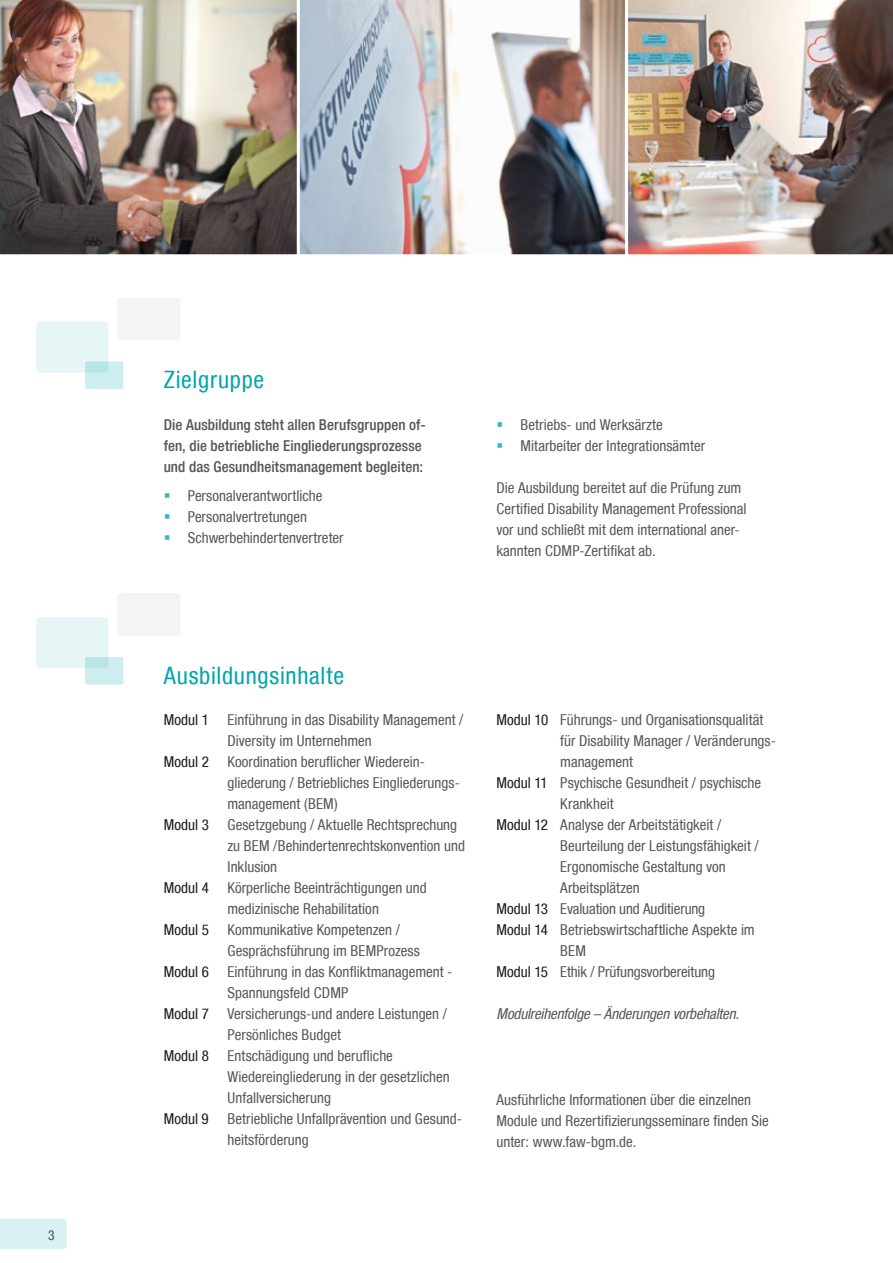
<style>
.page{position:relative;width:893px;height:1263px;background:#fff}
.page>*{position:absolute;margin:0;border:0;box-sizing:border-box;transform-origin:0 0}
.t1{font:condensed 24px "Helvetica Neue";letter-spacing:.03em;color:#00a5aa}
.t2{font:condensed 15px/21px "Helvetica Neue";color:#565656}
.t3{font:500 condensed 15px/21px "Helvetica Neue";letter-spacing:.005em;color:#565656}
.t4{font:italic condensed 15px "Helvetica Neue";letter-spacing:-.01em;color:#565656}
.t5{font:condensed 13.5px "Bfz";color:#494948}
.s1{color:#1a1a18}
</style>
<div class="page">
<div style="left:0;top:1219px;width:67px;height:30px;background:#d9f1f2"></div>
<div style="left:36px;top:322px;width:72px;height:51px;background:#e6f6f6;border-radius:4px"></div>
<div style="left:117px;top:298px;width:64px;height:42px;background:#f4f4f4;border-radius:4px"></div>
<div style="left:85px;top:361px;width:38px;height:28px;background:linear-gradient(to bottom,#bee8e9,#d1eeef);border-radius:2px"></div>
<div style="left:36px;top:617px;width:72px;height:51px;background:#e6f6f6;border-radius:4px"></div>
<div style="left:117px;top:593px;width:64px;height:43px;background:#f4f4f4;border-radius:4px"></div>
<div style="left:85px;top:657px;width:38px;height:28px;background:linear-gradient(to bottom,#bee8e9,#d1eeef);border-radius:2px"></div>
<img style="left:301px;top:0;width:323px;height:255px">
<img style="left:624px;top:0;width:269px;height:255px">
<img style="left:0;top:0;width:301px;height:255px">
<p class="t5" style="left:48px;top:1228px;width:8px">3</p>
<h1 class="t1" style="left:164px;top:366px;width:102px">Zielgruppe</h1>
<p class="t3" style="left:164px;top:413px;width:263px">Die Ausbildung steht allen Berufsgruppen of&shy;fen, die betriebliche Eingliederungsprozesse und das Gesundheitsmanagement begleiten:</p>
<p class="t2" style="left:188px;top:485px;width:157px">Personalverantwortliche<br>Personalvertretungen<br>Schwerbehindertenvertreter</p>
<p class="t2" style="left:520px;top:414px;width:186px">Betriebs- und Werksärzte<br>Mitarbeiter der Integrationsämter</p>
<p class="t2" style="left:496px;top:477px;width:252px">Die Ausbildung bereitet auf die Prüfung zum Certified Disability Management Professional vor und schließt mit dem international aner&shy;kannten CDMP-Zertifikat ab.</p>
<h1 class="t1" style="left:164px;top:661px;width:182px">Ausbildungsinhalte</h1>
<p class="t2" style="left:164px;top:709px;width:301px"><span class="s1">Modul 1</span> Einführung in das Disability Management /</p>
<p class="t2" style="left:227px;top:730px;width:146px">Diversity im Unternehmen</p>
<p class="t2" style="left:164px;top:751px;width:263px"><span class="s1">Modul 2</span> Koordination beruflicher Wiederein-</p>
<p class="t2" style="left:227px;top:772px;width:234px">gliederung / Betriebliches Eingliederungs-</p>
<p class="t2" style="left:227px;top:793px;width:112px">management (BEM)</p>
<p class="t2" style="left:164px;top:814px;width:295px"><span class="s1">Modul 3</span> Gesetzgebung / Aktuelle Rechtsprechung</p>
<p class="t2" style="left:227px;top:835px;width:239px">zu BEM /Behindertenrechtskonvention und</p>
<p class="t2" style="left:227px;top:856px;width:51px">Inklusion</p>
<p class="t2" style="left:164px;top:877px;width:264px"><span class="s1">Modul 4</span> Körperliche Beeinträchtigungen und</p>
<p class="t2" style="left:227px;top:898px;width:153px">medizinische Rehabilitation</p>
<p class="t2" style="left:164px;top:919px;width:238px"><span class="s1">Modul 5</span> Kommunikative Kompetenzen /</p>
<p class="t2" style="left:227px;top:940px;width:194px">Gesprächsführung im BEMProzess</p>
<p class="t2" style="left:164px;top:961px;width:290px"><span class="s1">Modul 6</span> Einführung in das Konfliktmanagement -</p>
<p class="t2" style="left:227px;top:982px;width:122px">Spannungsfeld CDMP</p>
<p class="t2" style="left:164px;top:1003px;width:285px"><span class="s1">Modul 7</span> Versicherungs-und andere Leistungen /</p>
<p class="t2" style="left:227px;top:1024px;width:115px">Persönliches Budget</p>
<p class="t2" style="left:164px;top:1045px;width:231px"><span class="s1">Modul 8</span> Entschädigung und berufliche</p>
<p class="t2" style="left:227px;top:1066px;width:224px">Wiedereingliederung in der gesetzlichen</p>
<p class="t2" style="left:227px;top:1087px;width:105px">Unfallversicherung</p>
<p class="t2" style="left:164px;top:1108px;width:300px"><span class="s1">Modul 9</span> Betriebliche Unfallprävention und Gesund-</p>
<p class="t2" style="left:227px;top:1129px;width:83px">heitsförderung</p>
<p class="t2" style="left:496px;top:709px;width:268px"><span class="s1">Modul 10</span> Führungs- und Organisationsqualität</p>
<p class="t2" style="left:560px;top:730px;width:217px">für Disability Manager / Veränderungs-</p>
<p class="t2" style="left:560px;top:751px;width:74px">management</p>
<p class="t2" style="left:496px;top:772px;width:266px"><span class="s1">Modul 11</span> Psychische Gesundheit / psychische</p>
<p class="t2" style="left:560px;top:793px;width:55px">Krankheit</p>
<p class="t2" style="left:496px;top:814px;width:226px"><span class="s1">Modul 12</span> Analyse der Arbeitstätigkeit /</p>
<p class="t2" style="left:560px;top:835px;width:200px">Beurteilung der Leistungsfähigkeit /</p>
<p class="t2" style="left:560px;top:856px;width:167px">Ergonomische Gestaltung von</p>
<p class="t2" style="left:560px;top:877px;width:81px">Arbeitsplätzen</p>
<p class="t2" style="left:496px;top:898px;width:210px"><span class="s1">Modul 13</span> Evaluation und Auditierung</p>
<p class="t2" style="left:496px;top:919px;width:260px"><span class="s1">Modul 14</span> Betriebswirtschaftliche Aspekte im</p>
<p class="t2" style="left:560px;top:940px;width:27px">BEM</p>
<p class="t2" style="left:496px;top:961px;width:220px"><span class="s1">Modul 15</span> Ethik / Prüfungsvorbereitung</p>
<p class="t4" style="left:496px;top:1005px;width:244px">Modulreihenfolge – Änderungen vorbehalten.</p>
<p class="t2" style="left:496px;top:1089px;width:274px">Ausführliche Informationen über die einzelnen<br>Module und Rezertifizierungsseminare finden Sie unter: www.faw-bgm.de.</p>
</div>
